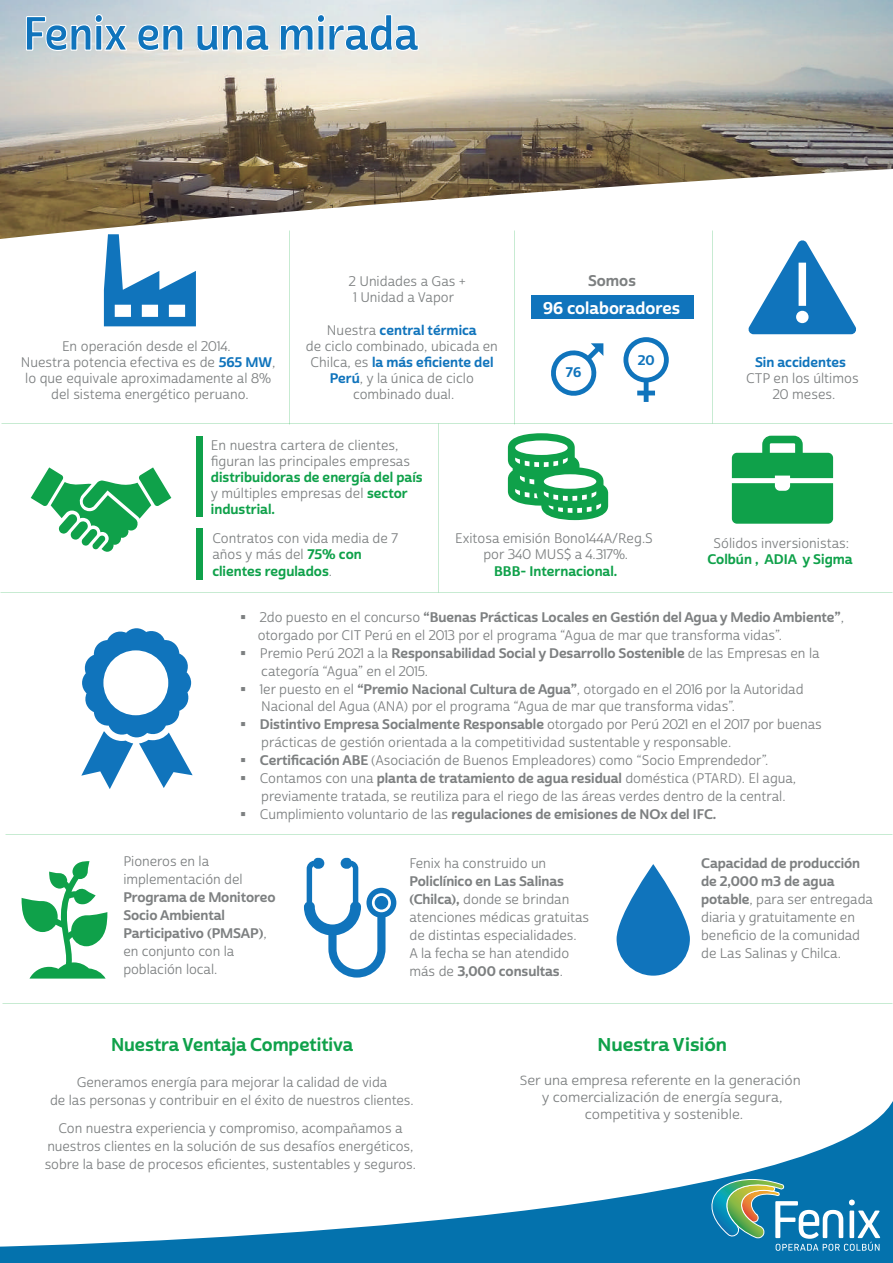
<style>
.page{position:relative;width:893px;height:1263px;background:#fff}
.page>*{position:absolute;margin:0;border:0;box-sizing:border-box;transform-origin:0 0}
.t1{font:46.5px "Cabrito Sans Con Bol";color:#1074bc}
.t2{font:18px "Cabrito Sans Nor Bol";letter-spacing:-.005em;color:#0fa14a}
.t3{font:18px "Cabrito Sans Nor Bol";letter-spacing:-.005em;color:#0fa14a;scale:1.05 1}
.t4{font:16.5px "Cabrito Sans Nor Bol";color:#fff}
.t5{font:15px "Cabrito Sans Nor Bol";color:#7d8081}
.t6{font:13.5px/18px "Cabrito Sans Nor Reg";letter-spacing:-.005em;color:#7d8081}
.t7{font:13.5px/18px "Cabrito Sans Nor Bol";letter-spacing:-.005em;color:#7d8081}
.t8{font:13.5px "Cabrito Sans Nor Bol";color:#0fa14a}
.t9{font:13.5px/17.1px "Cabrito Sans Nor Reg";letter-spacing:-.005em;color:#7d8081;text-align:center;scale:1.05 1}
.t10{font:13.5px "Cabrito Sans Nor Bol";color:#1074bc}
.s1{font-family:"Cabrito Sans Nor Bol";color:#1074bc}
.s2{font-family:"Cabrito Sans Nor Reg";color:#7d8081}
.s3{font-family:"Cabrito Sans Nor Bol";color:#0fa14a}
.s4{font-family:"Cabrito Sans Nor Reg"}
.s5{font-family:"Cabrito Sans Nor Bol"}
.s6{font-size:12.75px}
</style>
<div class="page">
<svg style="left:104px;top:239px;width:92px;height:87px"></svg>
<svg style="left:748px;top:240px;width:108px;height:94px"></svg>
<svg style="left:31px;top:467px;width:140px;height:85px"></svg>
<svg style="left:508px;top:433px;width:100px;height:87px"></svg>
<svg style="left:732px;top:436px;width:101px;height:88px"></svg>
<svg style="left:81px;top:628px;width:112px;height:161px"></svg>
<svg style="left:22px;top:861px;width:85px;height:117px"></svg>
<svg style="left:617px;top:864px;width:73px;height:112px;fill:#1074bc"></svg>
<svg style="left:551px;top:343px;width:52px;height:53px"></svg>
<svg style="left:623px;top:337px;width:46px;height:65px"></svg>
<img style="left:0;top:0;width:893px;height:239px">
<svg style="left:25px;top:13px;width:103px;height:39px"></svg>
<svg style="left:137px;top:24px;width:47px;height:28px"></svg>
<svg style="left:196px;top:24px;width:74px;height:28px"></svg>
<svg style="left:279px;top:13px;width:140px;height:39px"></svg>
<div style="left:197px;top:436px;width:6px;height:81px;background:#0fa14a"></div>
<div style="left:197px;top:528px;width:6px;height:52px;background:#0fa14a"></div>
<div style="left:531px;top:296px;width:162px;height:23px;background:#1074bc"></div>
<svg style="left:304px;top:858px;width:92px;height:119px"></svg>
<div style="left:375px;top:896px;width:13px;height:13px;background:#1074bc;border-radius:50%"></div>
<svg style="left:0;top:1101px;width:893px;height:162px"></svg>
<svg style="left:709px;top:1179px;width:171px;height:72px"></svg>
<h1 class="t1" style="left:23px;top:4px;width:397px">Fenix en una mirada</h1>
<p class="t6" style="left:21px;top:338px;width:256px;line-height:16.2px;text-align:center">En operación desde el 2014.<br>Nuestra potencia efectiva es de <span class="s1">565 MW</span>, lo que equivale aproximadamente al 8% del sistema energético peruano.</p>
<p class="t6" style="left:349px;top:273px;width:118px;line-height:16.2px;text-align:center">2 Unidades a Gas +<br>1 Unidad a Vapor</p>
<p class="t10" style="left:327px;top:321px;width:151px"><span class="s2">Nuestra</span> central térmica</p>
<p class="t6" style="left:306px;top:337px;width:194px">de ciclo combinado, ubicada en</p>
<p class="t10" style="left:310px;top:354px;width:185px"><span class="s2">Chilca, es</span> la más eficiente del</p>
<p class="t6" style="left:330px;top:371px;width:146px;line-height:16.2px;text-align:center"><span class="s1">Perú</span>, y la única de ciclo combinado dual.</p>
<p class="t5" style="left:588px;top:271px;width:49px">Somos</p>
<p class="t4" style="left:543px;top:297px;width:138px">96 colaboradores</p>
<p class="t10" style="left:566px;top:364px;width:17px">76</p>
<p class="t10" style="left:638px;top:352px;width:18px">20</p>
<p class="t6" style="left:211px;top:437px;width:201px;line-height:16.2px">En nuestra cartera de clientes, figuran las principales empresas</p>
<p class="t8" style="left:211px;top:469px;width:213px">distribuidoras de energía del país</p>
<p class="t6" style="left:211px;top:485px;width:198px">y múltiples empresas del <span class="s3">sector</span></p>
<p class="t8" style="left:211px;top:501px;width:66px">industrial.</p>
<p class="t6" style="left:212px;top:531px;width:187px;line-height:16.2px">Contratos con vida media de 7 años y más del <span class="s3">75% con</span></p>
<p class="t8" style="left:212px;top:562px;width:121px">clientes regulados<span class="s2">.</span></p>
<p class="t6" style="left:455px;top:531px;width:199px;line-height:16.2px;text-align:center">Exitosa emisión Bono144A/Reg.S por 340 MUS$ a 4.317%.</p>
<p class="t8" style="left:494px;top:562px;width:125px">BBB- Internacional.</p>
<p class="t10" style="left:755px;top:354px;width:93px">Sin accidentes</p>
<p class="t6" style="left:746px;top:371px;width:114px;line-height:16.2px;text-align:center">CTP en los últimos<br>20 meses.</p>
<p class="t6" style="left:714px;top:534px;width:137px">Sólidos inversionistas:</p>
<p class="t8" style="left:707px;top:550px;width:147px">Colbún , ADIA y Sigma</p>
<p class="t7" style="left:240px;top:608px;width:605px">▪ <span class="s4">2do puesto en el concurso</span> “Buenas Prácticas Locales en Gestión del Agua y Medio Ambiente”<span class="s4">,</span></p>
<p class="t6" style="left:258px;top:626px;width:526px">otorgado por CIT Perú en el 2013 por el programa “Agua de mar que transforma vidas”.</p>
<p class="t7" style="left:240px;top:644px;width:581px">▪ <span class="s4">Premio Perú 2021 a la</span> Responsabilidad Social y Desarrollo Sostenible <span class="s4">de las Empresas en la</span></p>
<p class="t6" style="left:261px;top:662px;width:168px">categoría “Agua” en el 2015.</p>
<p class="t6" style="left:261px;top:680px;width:544px;text-indent:-21px">▪ 1er puesto en el <span class="s5">“Premio Nacional Cultura de Agua”</span>, otorgado en el 2016 por la Autoridad<br>Nacional del Agua (ANA) por el programa “Agua de mar que transforma vidas”.</p>
<p class="t7" style="left:240px;top:716px;width:583px">▪ Distintivo Empresa Socialmente Responsable <span class="s4">otorgado por Perú 2021 en el 2017 por buenas</span></p>
<p class="t6" style="left:261px;top:734px;width:471px">prácticas de gestión orientada a la competitividad sustentable y responsable.</p>
<p class="t6" style="left:240px;top:752px;width:530px">▪ <span class="s5">Certificación ABE</span> (Asociación de Buenos Empleadores) como “Socio Emprendedor”.</p>
<p class="t6" style="left:261px;top:770px;width:536px;text-indent:-21px">▪ Contamos con una <span class="s5">planta de tratamiento de agua residual</span> doméstica (PTARD). El agua, previamente tratada, se reutiliza para el riego de las áreas verdes dentro de la central.</p>
<p class="t7" style="left:240px;top:806px;width:477px">▪ <span class="s4">Cumplimiento voluntario de las</span> regulaciones de emisiones de NOx del IFC.</p>
<p class="t6" style="left:123px;top:853px;width:121px">Pioneros en la implementación del</p>
<p class="t7" style="left:123px;top:889px;width:154px">Programa de Monitoreo<br>Socio Ambiental<br>Participativo (PMSAP)<span class="s4">,</span></p>
<p class="t6" style="left:123px;top:943px;width:113px">en conjunto con la población local.</p>
<p class="t6" style="left:410px;top:854px;width:138px">Fenix ha construido un</p>
<p class="t7" style="left:410px;top:872px;width:156px">Policlínico en Las Salinas</p>
<p class="t6" style="left:410px;top:890px;width:181px"><span class="s5">(Chilca),</span> donde se brindan atenciones médicas gratuitas de distintas especialidades.<br>A la fecha se han atendido</p>
<p class="t7" style="left:410px;top:962px;width:155px"><span class="s4">más de</span> 3,000 consultas<span class="s4">.</span></p>
<p class="t7" style="left:701px;top:854px;width:161px">Capacidad de producción de 2,000 m3 de agua</p>
<p class="t6" style="left:701px;top:890px;width:173px"><span class="s5">potable</span>, para ser entregada diaria y gratuitamente en beneficio de la comunidad de Las Salinas y Chilca.</p>
<h2 class="t2" style="left:111px;top:1033px;width:244px">Nuestra Ventaja Competitiva</h2>
<p class="t6" style="left:50px;top:1073px;width:365px;text-align:center">Generamos energía para mejorar la calidad de vida<br>de las personas y contribuir en el éxito de nuestros clientes.</p>
<p class="t6" style="left:45px;top:1120px;width:373px;text-align:center">Con nuestra experiencia y compromiso, acompañamos a nuestros clientes en la solución de sus desafíos energéticos, sobre la base de procesos eficientes, sustentables y seguros.</p>
<h2 class="t3" style="left:598px;top:1033px;width:125px">Nuestra Visión</h2>
<p class="t9" style="left:520px;top:1072px;width:269px"><span class="s6">S</span>er una empresa referente en la generación y comercialización de energía segura, competitiva y sostenible.</p>
</div>
